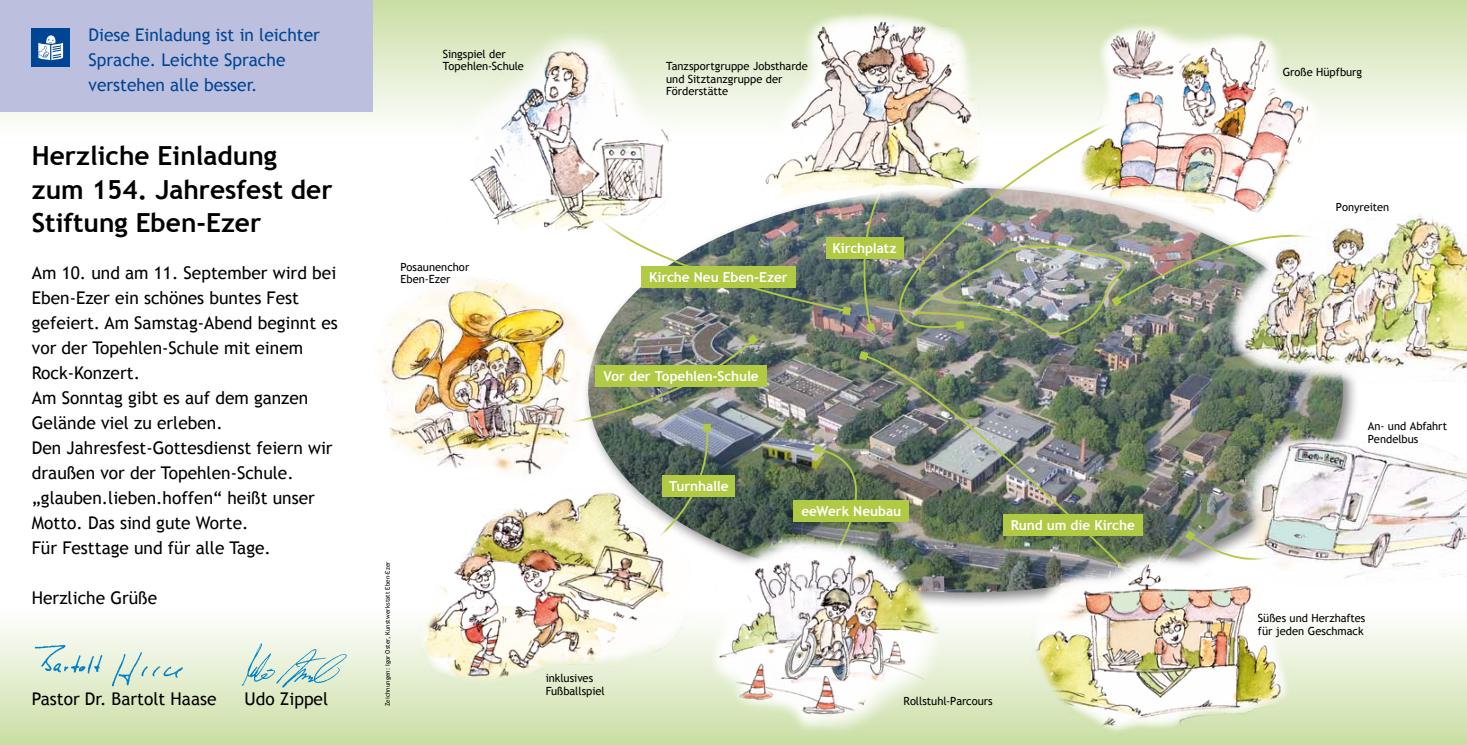
<style>
.page{position:relative;width:1467px;height:745px;background:#fff}
.page>*{position:absolute;margin:0;border:0;box-sizing:border-box;transform-origin:0 0}
.t1{font:700 26.25px/33.8px "Trebuchet MS";color:#000}
.t2{font:17.5px/25px "Trebuchet MS";color:#000}
.t3{font:17.5px/25px "Trebuchet MS";color:#004494}
.t4{font:700 13.75px "Trebuchet MS";letter-spacing:-.005em;color:#fff}
.t5{font:11.25px/12.5px "Trebuchet MS";color:#000}
.t6{font:6.25px "Trebuchet MS";letter-spacing:.01em;color:#000}
</style>
<div class="page">
<div style="left:0;top:0;width:1467px;height:138px;background:linear-gradient(to bottom,#cadea3,#fff)"></div>
<div style="left:0;top:606px;width:1467px;height:138px;background:linear-gradient(to bottom,#fff,#cbdfa5)"></div>
<div style="left:0;top:0;width:372px;height:112px;background:#bcc0de"></div>
<div style="left:32px;top:28px;width:38px;height:38px;background:#004494"></div>
<svg style="left:38px;top:35px;width:25px;height:25px"></svg>
<img style="left:32px;top:641px;width:153px;height:46px">
<img style="left:241px;top:641px;width:106px;height:46px">
<svg style="left:983px;top:104px;width:94px;height:33px"></svg>
<svg style="left:951px;top:587px;width:80px;height:21px"></svg>
<img style="left:378px;top:278px;width:149px;height:197px">
<img style="left:443px;top:21px;width:241px;height:209px">
<img style="left:758px;top:7px;width:225px;height:130px">
<img style="left:705px;top:587px;width:246px;height:155px">
<img style="left:418px;top:508px;width:274px;height:175px">
<img style="left:1348px;top:214px;width:119px;height:170px">
<img style="left:1077px;top:21px;width:249px;height:116px">
<img style="left:1031px;top:587px;width:261px;height:146px">
<img style="left:527px;top:137px;width:821px;height:450px">
<img style="left:1237px;top:432px;width:230px;height:153px">
<div style="left:826px;top:237px;width:78px;height:22px;background:#b0ca44"></div>
<p class="t3" style="left:89px;top:23px;width:233px">Diese Einladung ist in leichter<br>Sprache. Leichte Sprache verstehen alle besser.</p>
<h1 class="t1" style="left:32px;top:138px;width:302px">Herzliche Einladung zum 154. Jahresfest der<br>Stiftung Eben-Ezer</h1>
<p class="t2" style="left:32px;top:260px;width:308px">Am 10. und am 11. September wird bei<br>Eben-Ezer ein schönes buntes Fest gefeiert. Am Samstag-Abend beginnt es vor der Topehlen-Schule mit einem<br>Rock-Konzert.<br>Am Sonntag gibt es auf dem ganzen<br>Gelände viel zu erleben.<br>Den Jahresfest-Gottesdienst feiern wir draußen vor der Topehlen-Schule. „glauben.lieben.hoffen“ heißt unser<br>Motto. Das sind gute Worte.<br>Für Festtage und für alle Tage.</p>
<p class="t2" style="left:32px;top:585px;width:127px">Herzliche Grüße</p>
<p class="t2" style="left:32px;top:685px;width:186px">Pastor Dr. Bartolt Haase</p>
<p class="t2" style="left:244px;top:685px;width:85px">Udo Zippel</p>
<p class="t5" style="left:443px;top:48px;width:83px">Singspiel der<br>Topehlen-Schule</p>
<p class="t5" style="left:666px;top:60px;width:143px">Tanzsportgruppe Jobstharde und Sitztanzgruppe der<br>Förderstätte</p>
<p class="t5" style="left:400px;top:260px;width:70px">Posaunenchor<br>Eben-Ezer</p>
<p class="t6" style="left:384px;top:705px;width:146px;rotate:-90deg">Zeichnungen: Igor Oster, Kunstwerkstatt Eben-Ezer</p>
<p class="t4" style="left:649px;top:268px;width:140px">Kirche Neu Eben-Ezer</p>
<p class="t4" style="left:604px;top:367px;width:157px">Vor der Topehlen-Schule</p>
<p class="t4" style="left:833px;top:239px;width:66px">Kirchplatz</p>
<p class="t4" style="left:669px;top:477px;width:61px">Turnhalle</p>
<p class="t4" style="left:801px;top:502px;width:101px">eeWerk Neubau</p>
<p class="t4" style="left:1011px;top:516px;width:126px">Rund um die Kirche</p>
<p class="t5" style="left:546px;top:671px;width:61px">inklusives<br>Fußballspiel</p>
<p class="t5" style="left:904px;top:694px;width:91px">Rollstuhl-Parcours</p>
<p class="t5" style="left:1283px;top:66px;width:81px">Große Hüpfburg</p>
<p class="t5" style="left:1336px;top:200px;width:55px">Ponyreiten</p>
<p class="t5" style="left:1368px;top:420px;width:81px">An- und Abfahrt<br>Pendelbus</p>
<p class="t5" style="left:1258px;top:611px;width:109px">Süßes und Herzhaftes für jeden Geschmack</p>
</div>
